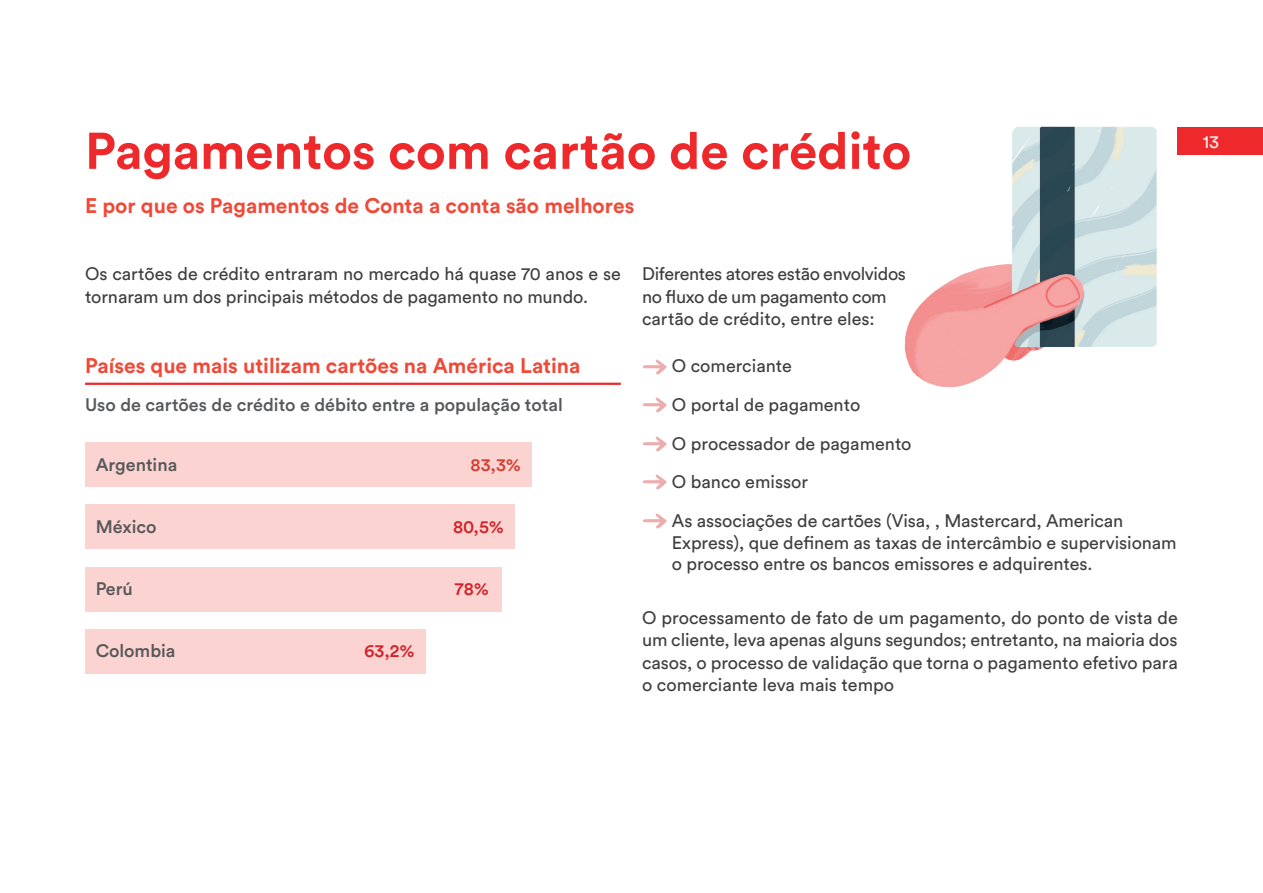
<style>
.page{position:relative;width:1263px;height:893px;background:#fff}
.page>*{position:absolute;margin:0;border:0;box-sizing:border-box;transform-origin:0 0}
.t1{font:700 51px "Circular Std";color:#ee292c}
.t2{font:700 21px "Circular Std";color:#ef4a39}
.t3{font:18px/22.5px "Circular Std";letter-spacing:-.005em;color:#3e3e3f}
.t4{font:500 18px "Circular Std";color:#57585a}
.t5{font:500 18px "Circular Std";color:#d1232a}
.t6{font:500 18px "Circular Std";color:#d53f33}
.t7{font:18px "Circular Std";color:#fdf1f1}
</style>
<div class="page">
<div style="left:1178px;top:128px;width:85px;height:27px;background:#ee292c"></div>
<img style="left:642px;top:359px;width:24px;height:16px">
<img style="left:642px;top:397px;width:24px;height:16px">
<img style="left:642px;top:436px;width:24px;height:16px">
<img style="left:642px;top:474px;width:24px;height:16px">
<img style="left:642px;top:513px;width:24px;height:16px">
<img style="left:904px;top:126px;width:253px;height:261px">
<hr style="left:85px;top:383px;width:536px;height:2px;background:#ee292c">
<div style="left:85px;top:442px;width:446px;height:45px;background:#fbd4d2"></div>
<div style="left:85px;top:505px;width:429px;height:44px;background:#fbd4d2"></div>
<div style="left:85px;top:567px;width:417px;height:44px;background:#fbd4d2"></div>
<div style="left:85px;top:629px;width:340px;height:45px;background:#fbd4d2"></div>
<h1 class="t1" style="left:85px;top:118px;width:828px">Pagamentos com cartão de crédito</h1>
<p class="t2" style="left:85px;top:192px;width:551px">E por que os Pagamentos de Conta a conta são melhores</p>
<p class="t3" style="left:85px;top:263px;width:537px">Os cartões de crédito entraram no mercado há quase 70 anos e se tornaram um dos principais métodos de pagamento no mundo.</p>
<p class="t3" style="left:642px;top:263px;width:265px">Diferentes atores estão envolvidos no fluxo de um pagamento com cartão de crédito, entre eles:</p>
<p class="t3" style="left:672px;top:347px;width:453px;line-height:38.5px">O comerciante<br>O portal de pagamento<br>O processador de pagamento<br>O banco emissor<br>As associações de cartões (Visa, , Mastercard, American</p>
<p class="t3" style="left:672px;top:531px;width:506px;line-height:21.6px">Express), que definem as taxas de intercâmbio e supervisionam o processo entre os bancos emissores e adquirentes.</p>
<p class="t3" style="left:642px;top:606px;width:537px;text-align:justify">O processamento de fato de um pagamento, do ponto de vista de um cliente, leva apenas alguns segundos; entretanto, na maioria dos casos, o processo de validação que torna o pagamento efetivo para o comerciante leva mais tempo</p>
<p class="t2" style="left:85px;top:352px;width:497px">Países que mais utilizam cartões na América Latina</p>
<p class="t4" style="left:85px;top:394px;width:479px">Uso de cartões de crédito e débito entre a população total</p>
<p class="t4" style="left:96px;top:453px;width:83px">Argentina</p>
<p class="t6" style="left:471px;top:453px;width:52px">83,3%</p>
<p class="t4" style="left:96px;top:515px;width:62px">México</p>
<p class="t5" style="left:453px;top:515px;width:52px">80,5%</p>
<p class="t4" style="left:96px;top:577px;width:39px">Perú</p>
<p class="t5" style="left:455px;top:577px;width:36px">78%</p>
<p class="t4" style="left:96px;top:640px;width:81px">Colombia</p>
<p class="t5" style="left:364px;top:640px;width:52px">63,2%</p>
<p class="t7" style="left:1203px;top:131px;width:18px">13</p>
</div>
